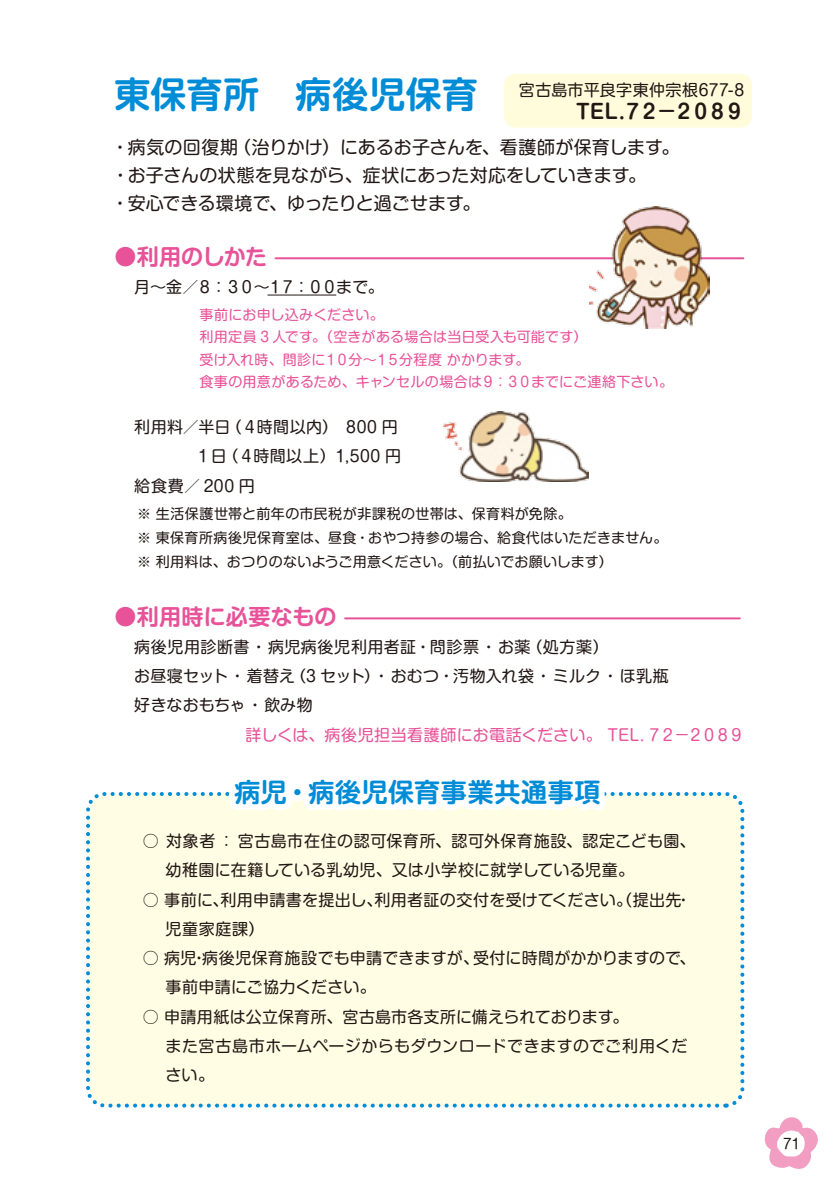
<style>
.page{position:relative;width:840px;height:1191px;background:#fff}
.page>*{position:absolute;margin:0;border:0;box-sizing:border-box;transform-origin:0 0}
.t1{font:700 36px "Shin M Go Pro De";letter-spacing:.005em;color:#008cd6}
.t2{font:700 26px "Shin M Go Pro De";letter-spacing:.02em;color:#008cd6}
.t3{font:700 22px "Shin M Go Pro De";letter-spacing:.005em;color:#e85298}
.t4{font:700 20px "Shin M Go Pro De";letter-spacing:-.155em;color:#221815}
.t5{font:18px/27.8px "Shin M Go Pro";color:#221815}
.t6{font:16px/29.2px "Shin M Go Pro";letter-spacing:.02em;color:#221815}
.t7{font:16px "Shin M Go Pro";letter-spacing:.005em;color:#e85298}
.t8{font:14px/24.2px "Shin M Go Pro";letter-spacing:.02em;color:#221815}
.t9{font:14px/22.2px "Shin M Go Pro";letter-spacing:.015em;color:#e85298}
</style>
<div class="page">
<div style="left:88px;top:794px;width:654px;height:312px;background:#fffde4;border-radius:23px"></div>
<div style="left:86px;top:792px;width:658px;height:315px;border:4px dashed #008cd6;border-radius:17px"></div>
<svg style="left:764px;top:1117px;width:53px;height:52px"></svg>
<hr style="left:267px;top:295px;width:69px;height:1px;background:#221815">
<hr style="left:275px;top:257px;width:468px;height:2px;background:#e85298">
<hr style="left:345px;top:617px;width:394px;height:2px;background:#e85298">
<div style="left:504px;top:74px;width:247px;height:54px;background:#fffcdb;border-radius:11px"></div>
<svg style="left:220px;top:792px;width:392px;height:19px"></svg>
<img style="left:589px;top:206px;width:120px;height:123px">
<img style="left:443px;top:411px;width:145px;height:70px">
<h1 class="t1" style="left:114px;top:65px;width:364px">東保育所　病後児保育</h1>
<p class="t5" style="left:111px;top:131px;width:569px">・病気の回復期（治りかけ）にあるお子さんを、看護師が保育します。・お子さんの状態を見ながら、症状にあった対応をしていきます。<br>・安心できる環境で、ゆったりと過ごせます。</p>
<h3 class="t3" style="left:114px;top:238px;width:154px">●利用のしかた</h3>
<p class="t6" style="left:134px;top:270px;width:251px">月～金／８：３０～１７：００まで。</p>
<p class="t9" style="left:199px;top:302px;width:474px">事前にお申し込みください。<br>利用定員 3 人です。（空きがある場合は当日受入も可能です）<br>受け入れ時、問診に１０分～１５分程度 かかります。<br>食事の用意があるため、キャンセルの場合は９：３０までにご連絡下さい。</p>
<p class="t6" style="left:134px;top:410px;width:268px">利用料／半日（４時間以内）　800 円　　　　1 日（４時間以上）1,500 円給食費／ 200 円</p>
<p class="t8" style="left:137px;top:500px;width:531px">※ 生活保護世帯と前年の市民税が非課税の世帯は、保育料が免除。<br>※ 東保育所病後児保育室は、昼食・おやつ持参の場合、給食代はいただきません。※ 利用料は、おつりのないようご用意ください。（前払いでお願いします）</p>
<h3 class="t3" style="left:114px;top:598px;width:224px">●利用時に必要なもの</h3>
<p class="t6" style="left:134px;top:630px;width:535px">病後児用診断書・ 病児病後児利用者証・問診票・ お薬（処方薬）<br>お昼寝セット・ 着替え（3 セット）・ おむつ・汚物入れ袋・ ミルク・ ほ乳瓶好きなおもちゃ・ 飲み物</p>
<p class="t7" style="left:245px;top:721px;width:500px">詳しくは、病後児担当看護師にお電話ください。 TEL.７２－２０８９</p>
<p class="t6" style="left:518px;top:74px;width:227px">宮古島市平良字東仲宗根677-8</p>
<p class="t4" style="left:575px;top:95px;width:170px">TEL.７２－２０８９</p>
<h2 class="t2" style="left:234px;top:771px;width:367px">病児・病後児保育事業共通事項</h2>
<p class="t6" style="left:165px;top:824px;width:531px;text-indent:-23px">○ 対象者：宮古島市在住の認可保育所、認可外保育施設、認定こども園、幼稚園に在籍している乳幼児、又は小学校に就学している児童。</p>
<p class="t6" style="left:165px;top:883px;width:527px;text-indent:-23px">○ 事前に、利用申請書を提出し、利用者証の交付を受けてください（。提出先・児童家庭課）</p>
<p class="t6" style="left:165px;top:941px;width:531px;text-indent:-23px">○ 病児・病後児保育施設でも申請できますが、受付に時間がかかりますので、事前申請にご協力ください。</p>
<p class="t6" style="left:165px;top:1000px;width:523px;text-indent:-23px">○ 申請用紙は公立保育所、宮古島市各支所に備えられております。<br>また宮古島市ホームページからもダウンロードできますのでご利用ください。</p>
<p class="t8" style="left:782px;top:1130px;width:19px">71</p>
</div>
